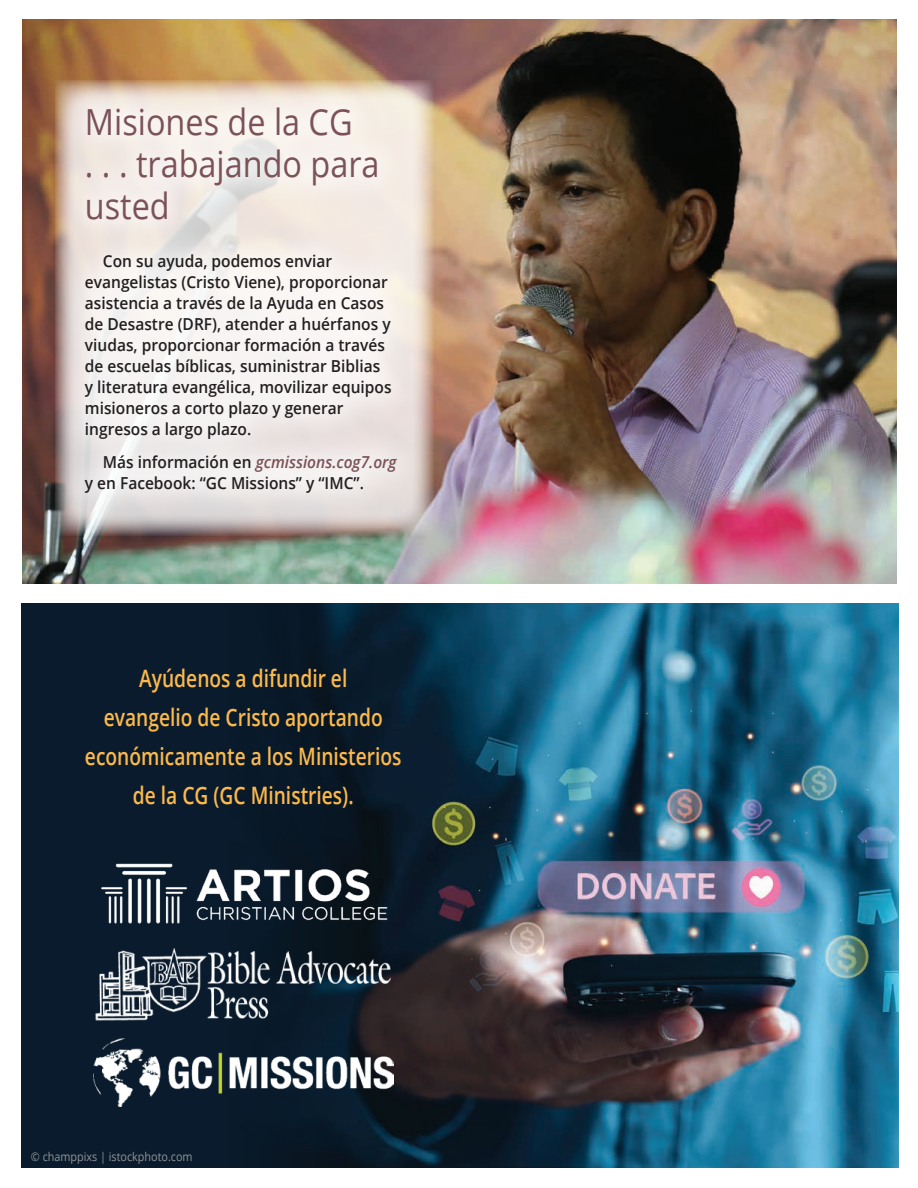
<style>
.page{position:relative;width:918px;height:1188px;background:#fff}
.page>*{position:absolute;margin:0;border:0;box-sizing:border-box;transform-origin:0 0}
.t1{font:36px/42px "Open Sans";color:#7b5258;scale:.9 1}
.t2{font:600 24px/39px "Open Sans";color:#fcb94b;text-align:center;scale:.8 1}
.News-CR{font:600 16.5px/21px "Open Sans";color:#231f20;scale:.94 1}
.t3{font:12px "Open Sans";color:#939598;scale:.9 1}
.s1{font-style:italic;color:#7b5258}
</style>
<div class="page">
<div style="left:22px;top:603px;width:876px;height:564px;background:#091b2c"></div>
<img style="left:290px;top:603px;width:608px;height:564px">
<img style="left:23px;top:19px;width:874px;height:564px">
<svg style="left:55px;top:80px;width:378px;height:456px;background:#aa958c"></svg>
<div style="left:56px;top:79px;width:370px;height:442px;background:#fff;opacity:.7"></div>
<img style="left:93px;top:1039px;width:301px;height:68px">
<img style="left:101px;top:862px;width:293px;height:62px">
<img style="left:95px;top:945px;width:299px;height:76px">
<p class="t1" style="left:85px;top:100px;width:329px">Misiones de la CG<br>. . . trabajando para usted</p>
<p class="News-CR" style="left:85px;top:250px;width:328px;text-indent:18px">Con su ayuda, podemos enviar evangelistas (Cristo Viene), proporcionar asistencia a través de la Ayuda en Casos de Desastre (DRF), atender a huérfanos y viudas, proporcionar formación a través de escuelas bíblicas, suministrar Biblias y literatura evangélica, movilizar equipos misioneros a corto plazo y generar ingresos a largo plazo.</p>
<p class="News-CR" style="left:85px;top:451px;width:333px;text-indent:18px">Más información en <span class="s1">gcmissions.cog7.org </span>y en Facebook: “GC Missions” y “IMC”.</p>
<p class="t2" style="left:85px;top:658px;width:397px">Ayúdenos a difundir el<br>evangelio de Cristo aportando económicamente a los Ministerios de la CG (GC Ministries).</p>
<p class="t3" style="left:31px;top:1148px;width:181px">© champpixs | istockphoto.com</p>
</div>
